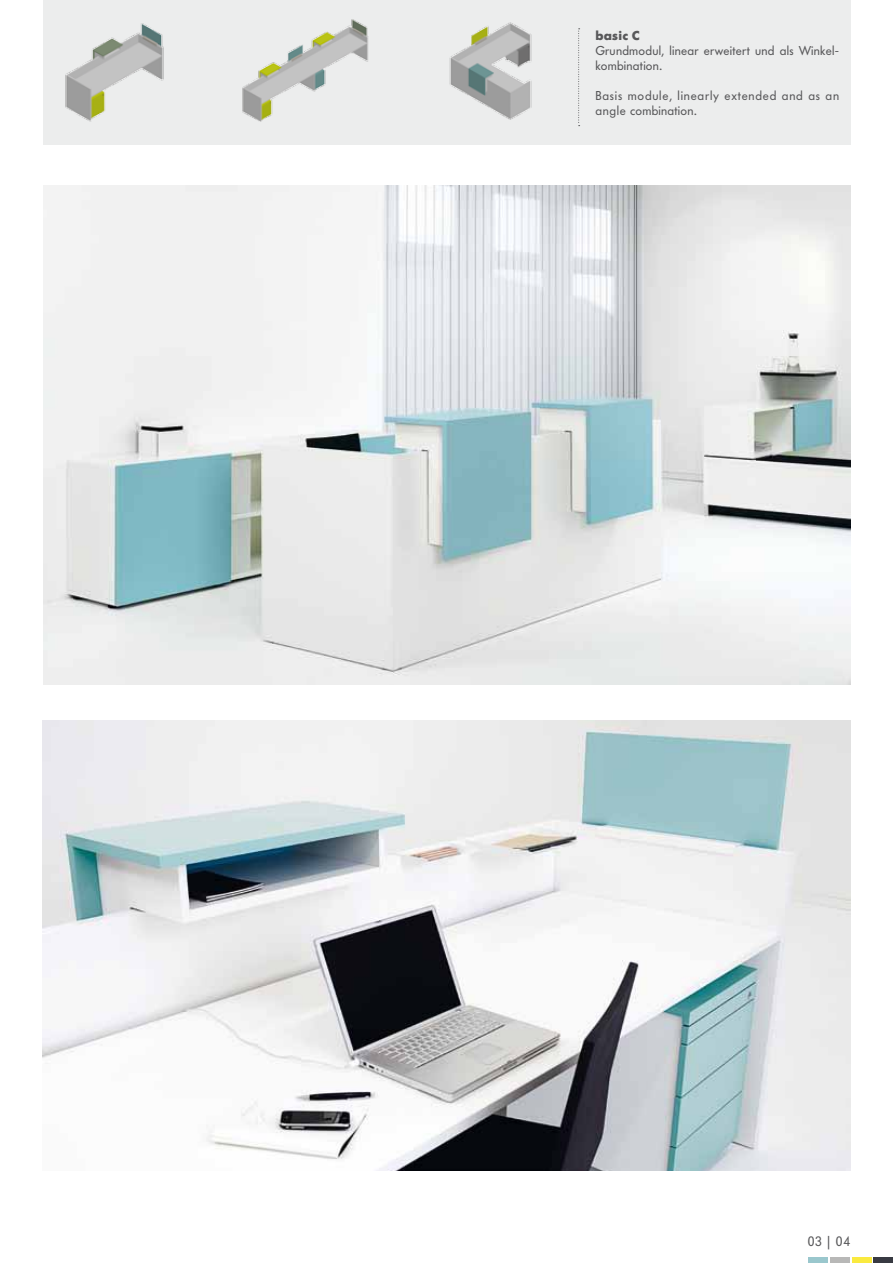
<style>
.page{position:relative;width:893px;height:1263px;background:#fff}
.page>*{position:absolute;margin:0;border:0;box-sizing:border-box;transform-origin:0 0}
.t1{font:13.5px "Futura BQ";color:#58585a}
.t2{font:12.75px/15px "Futura BQ";letter-spacing:.06em;color:#58585a}
.t3{font:12.75px/15px "Futura BQ";letter-spacing:.02em;color:#58585a}
.t4{font:700 12.75px "Futura BQ";letter-spacing:.02em;color:#58585a}
</style>
<div class="page">
<div style="left:43px;top:0;width:807px;height:144px;background:#eceded"></div>
<img style="left:43px;top:185px;width:807px;height:499px">
<img style="left:43px;top:720px;width:807px;height:450px">
<svg style="left:578px;top:28px;width:2px;height:98px"></svg>
<img style="left:242px;top:19px;width:127px;height:103px">
<img style="left:65px;top:23px;width:99px;height:99px">
<img style="left:449px;top:22px;width:83px;height:98px">
<div style="left:808px;top:1257px;width:20px;height:6px;background:#9ac7cd"></div>
<div style="left:830px;top:1257px;width:20px;height:6px;background:#b8b8b7"></div>
<div style="left:852px;top:1257px;width:19px;height:6px;background:#faea3f"></div>
<div style="left:873px;top:1257px;width:20px;height:6px;background:#383a42"></div>
<p class="t4" style="left:595px;top:27px;width:46px">basic C</p>
<p class="t3" style="left:595px;top:43px;width:245px">Grundmodul, linear erweitert und als Winkel&shy;kombination.</p>
<p class="t2" style="left:595px;top:88px;width:245px">Basis module, linearly extended and as an angle combination.</p>
<p class="t1" style="left:808px;top:1233px;width:44px">03 | 04</p>
</div>
